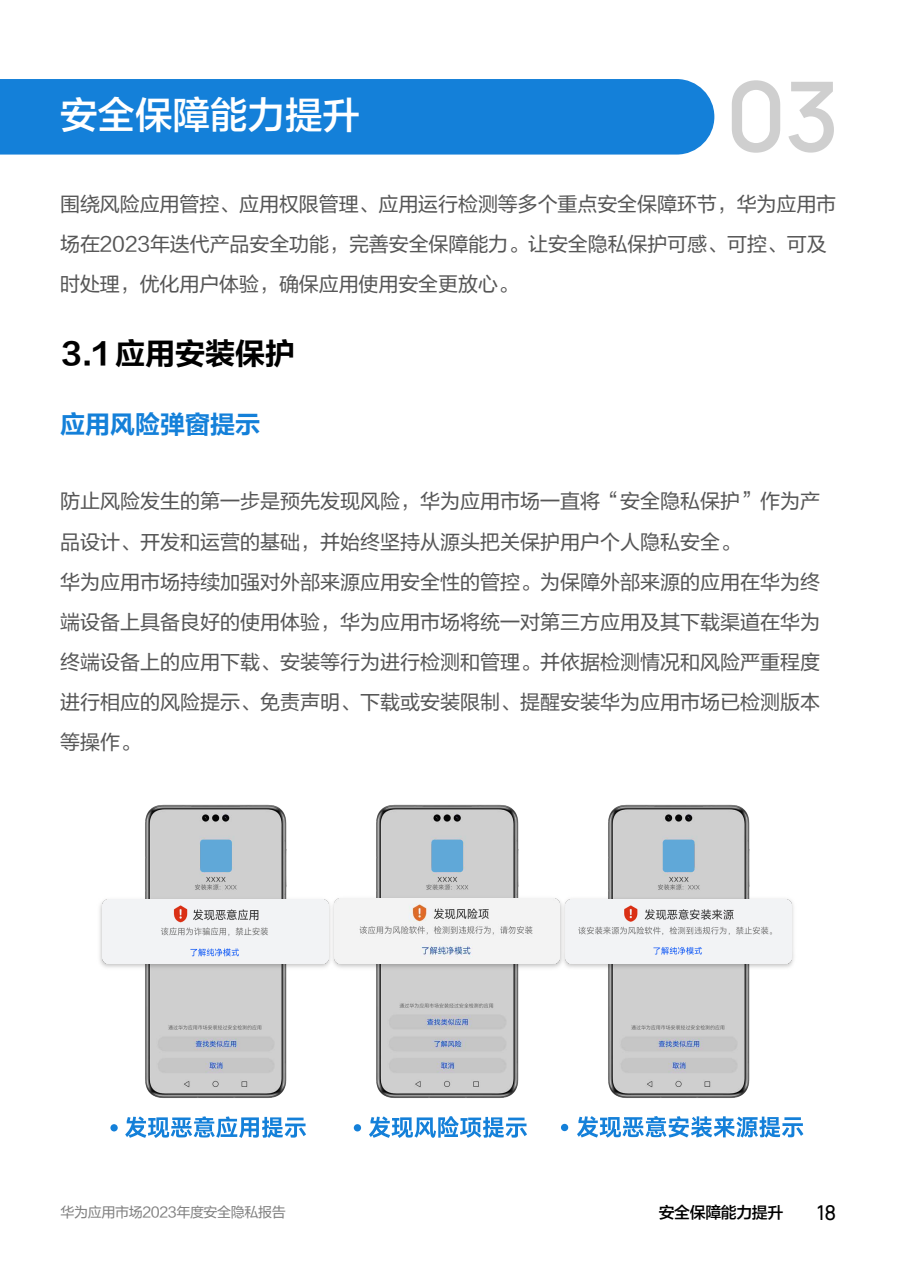
<style>
.page{position:relative;width:900px;height:1274px;background:#fff}
.page>*{position:absolute;margin:0;border:0;box-sizing:border-box;transform-origin:0 0}
.t1{font:600 96.45px "Manrope";color:#cfcfcf}
.t2{font:37.5px "FZLTZHJW GB1 0";color:#fff}
.t3{font:30px "FZLTCHJW GB1 0";color:#000}
.t4{font:25px "FZLTCHJW GB1 0";color:#1480d9}
.t5{font:20px/40px "FZLTHJW GB1 0";color:#565656}
.t6{font:500 20px "Manrope";color:#000}
.t7{font:16px "FZLTZHJW GB1 0";letter-spacing:-.025em;color:#000}
.t8{font:14px "FZLTHJW GB1 0";letter-spacing:-.025em;color:#808080}
</style>
<div class="page">
<div style="left:0;top:79px;width:714px;height:75px;background:#1480d9"></div>
<svg style="left:125px;top:1116px;width:181px;height:22px"></svg>
<img style="left:608px;top:804px;width:142px;height:294px">
<img style="left:145px;top:804px;width:142px;height:294px">
<img style="left:567px;top:894px;width:227px;height:77px">
<img style="left:567px;top:899px;width:224px;height:64px">
<div style="left:110px;top:1124px;width:8px;height:7px;background:#1480d9;border-radius:50%"></div>
<img style="left:376px;top:804px;width:143px;height:294px">
<svg style="left:369px;top:1116px;width:158px;height:22px"></svg>
<img style="left:335px;top:894px;width:232px;height:77px">
<img style="left:335px;top:899px;width:225px;height:64px">
<div style="left:354px;top:1124px;width:7px;height:7px;background:#1480d9;border-radius:50%"></div>
<svg style="left:577px;top:1116px;width:226px;height:21px"></svg>
<img style="left:99px;top:895px;width:236px;height:76px">
<img style="left:102px;top:899px;width:226px;height:64px">
<div style="left:561px;top:1123px;width:7px;height:8px;background:#1480d9;border-radius:50%"></div>
<div style="left:200px;top:839px;width:32px;height:33px;background:#60a8d8;border-radius:3px"></div>
<div style="left:431px;top:839px;width:32px;height:33px;background:#60a8d8;border-radius:3px"></div>
<div style="left:663px;top:839px;width:32px;height:33px;background:#60a8d8;border-radius:3px"></div>
<h2 class="t2" style="left:60px;top:94px;width:302px">安全保障能力提升</h2>
<h1 class="t1" style="left:725px;top:56px;width:116px">03</h1>
<p class="t5" style="left:60px;top:184px;width:778px">围绕风险应用管控、应用权限管理、应用运行检测等多个重点安全保障环节，华为应用市场在2023年迭代产品安全功能，完善安全保障能力。让安全隐私保护可感、可控、可及时处理，优化用户体验，确保应用使用安全更放心。</p>
<h3 class="t3" style="left:61px;top:337px;width:235px">3.1 应用安装保护</h3>
<p class="t4" style="left:60px;top:411px;width:201px">应用风险弹窗提示</p>
<p class="t5" style="left:60px;top:482px;width:762px">防止风险发生的第一步是预先发现风险，华为应用市场一直将“安全隐私保护”作为产品设计、开发和运营的基础，并始终坚持从源头把关保护用户个人隐私安全。<br>华为应用市场持续加强对外部来源应用安全性的管控。为保障外部来源的应用在华为终端设备上具备良好的使用体验，华为应用市场将统一对第三方应用及其下载渠道在华为终端设备上的应用下载、安装等行为进行检测和管理。并依据检测情况和风险严重程度进行相应的风险提示、免责声明、下载或安装限制、提醒安装华为应用市场已检测版本等操作。</p>
<p class="t8" style="left:61px;top:1204px;width:227px">华为应用市场2023年度安全隐私报告</p>
<p class="t7" style="left:659px;top:1203px;width:126px">安全保障能力提升</p>
<p class="t6" style="left:817px;top:1200px;width:21px">18</p>
</div>
